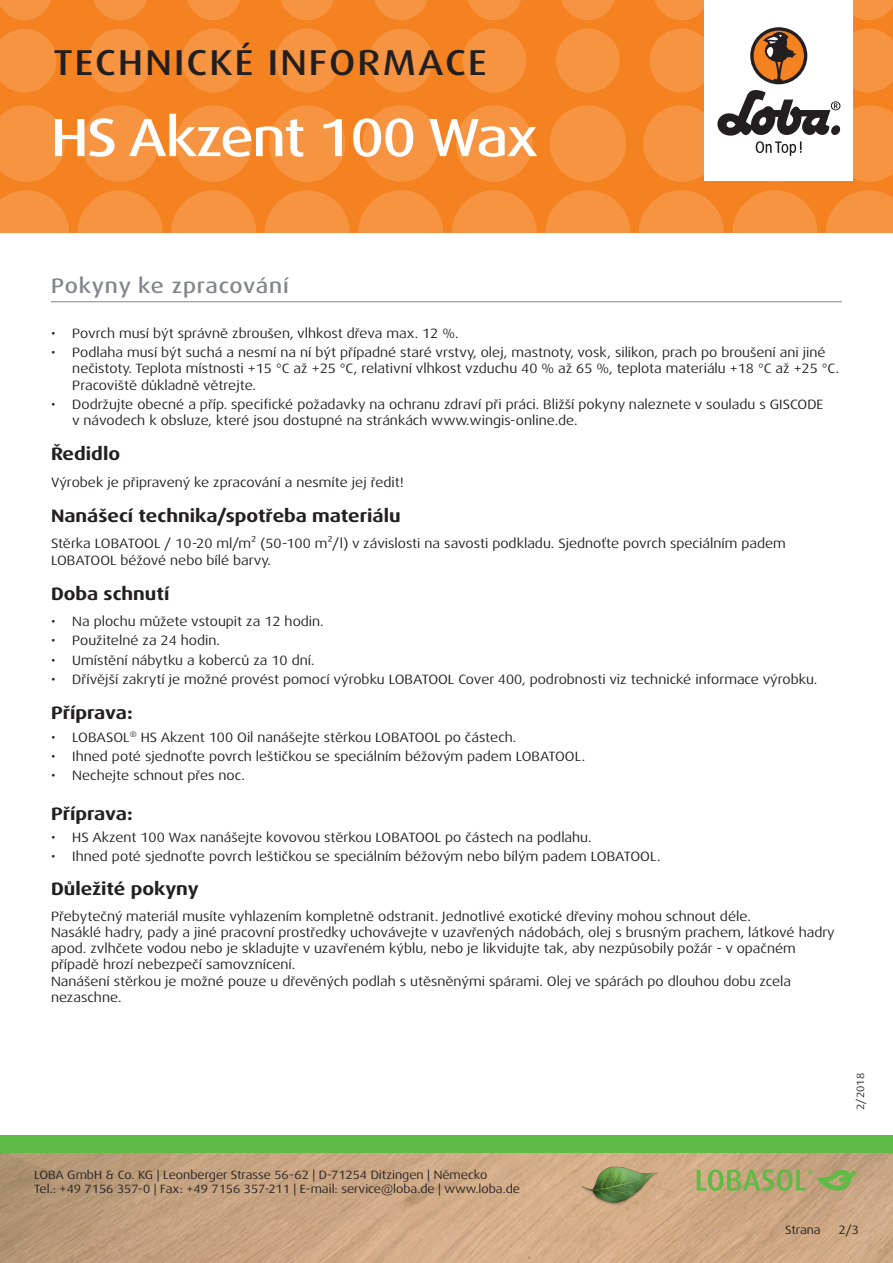
<style>
.page{position:relative;width:893px;height:1263px;background:#fff}
.page>*{position:absolute;margin:0;border:0;box-sizing:border-box;transform-origin:0 0}
.t1{font:500 expanded 54px "Dax Pro";letter-spacing:-.025em;color:#fff}
.t2{font:500 expanded 36px "Dax Pro";letter-spacing:.06em;color:#231f20}
.Titel_grau{font:500 expanded 21px "Dax Pro";letter-spacing:.04em;color:#82858b}
.t3{font:700 expanded 18px "Dax Pro";color:#231f20}
.Text{font:expanded 13.5px/16.2px "Dax Pro";color:#231f20}
.t4{font:expanded 12px/14.4px "Dax Pro";color:#231f20}
.t5{font:expanded 10.5px "Dax Pro";color:#231f20}
</style>
<div class="page">
<div style="left:0;top:0;width:893px;height:233px;background:#f58220"></div>
<svg style="left:0;top:190px;width:69px;height:43px"></svg>
<svg style="left:78px;top:190px;width:85px;height:85px;fill:#f69441"></svg>
<svg style="left:171px;top:190px;width:85px;height:85px;fill:#f69441"></svg>
<svg style="left:265px;top:190px;width:85px;height:85px;fill:#f69441"></svg>
<svg style="left:358px;top:190px;width:85px;height:85px;fill:#f69441"></svg>
<svg style="left:545px;top:190px;width:85px;height:85px;fill:#f69441"></svg>
<svg style="left:452px;top:190px;width:85px;height:85px;fill:#f69441"></svg>
<svg style="left:732px;top:190px;width:85px;height:85px;fill:#f69441"></svg>
<svg style="left:639px;top:190px;width:85px;height:85px;fill:#f69441"></svg>
<svg style="left:826px;top:190px;width:67px;height:43px"></svg>
<svg style="left:0;top:105px;width:65px;height:77px"></svg>
<svg style="left:82px;top:105px;width:76px;height:77px"></svg>
<svg style="left:175px;top:105px;width:77px;height:77px"></svg>
<svg style="left:269px;top:105px;width:76px;height:77px"></svg>
<svg style="left:456px;top:105px;width:77px;height:77px"></svg>
<svg style="left:362px;top:105px;width:77px;height:77px"></svg>
<svg style="left:550px;top:105px;width:76px;height:77px"></svg>
<svg style="left:0;top:29px;width:56px;height:63px"></svg>
<svg style="left:182px;top:29px;width:64px;height:63px"></svg>
<svg style="left:88px;top:29px;width:64px;height:63px"></svg>
<svg style="left:275px;top:29px;width:64px;height:63px"></svg>
<svg style="left:462px;top:29px;width:64px;height:63px"></svg>
<svg style="left:369px;top:29px;width:64px;height:63px"></svg>
<svg style="left:556px;top:29px;width:64px;height:63px"></svg>
<svg style="left:0;top:0;width:51px;height:20px"></svg>
<svg style="left:187px;top:0;width:53px;height:20px"></svg>
<svg style="left:468px;top:0;width:53px;height:20px"></svg>
<svg style="left:655px;top:0;width:49px;height:20px"></svg>
<svg style="left:93px;top:0;width:54px;height:20px"></svg>
<svg style="left:374px;top:0;width:54px;height:20px"></svg>
<svg style="left:281px;top:0;width:53px;height:20px"></svg>
<svg style="left:561px;top:0;width:54px;height:20px"></svg>
<svg style="left:853px;top:0;width:40px;height:20px"></svg>
<img style="left:0;top:1152px;width:893px;height:111px">
<div style="left:0;top:1135px;width:893px;height:17px;background:#60bb46"></div>
<div style="left:704px;top:0;width:149px;height:181px;background:#fff"></div>
<svg style="left:643px;top:28px;width:250px;height:154px"></svg>
<img style="left:578px;top:1161px;width:82px;height:81px">
<svg style="left:697px;top:1169px;width:160px;height:22px"></svg>
<hr style="left:51px;top:301px;width:791px;height:1px;background:#82858b">
<h2 class="t2" style="left:53px;top:40px;width:435px">TECHNICKÉ INFORMACE</h2>
<p class="t1" style="left:51px;top:103px;width:489px">HS Akzent 100 Wax</p>
<p class="Titel_grau" style="left:51px;top:272px;width:239px">Pokyny ke zpracování</p>
<p class="Text" style="left:51px;top:325px;width:409px">• Povrch musí být správně zbroušen, vlhkost dřeva max. 12 %.</p>
<p class="Text" style="left:72px;top:345px;width:768px;text-indent:-21px">• Podlaha musí být suchá a nesmí na ní být případné staré vrstvy, olej, mastnoty, vosk, silikon, prach po broušení ani jiné nečistoty. Teplota místnosti +15 °C až +25 °C, relativní vlhkost vzduchu 40 % až 65 %, teplota materiálu +18 °C až +25 °C.<br>Pracoviště důkladně větrejte.</p>
<p class="Text" style="left:72px;top:396px;width:752px;text-indent:-21px">• Dodržujte obecné a příp. specifické požadavky na ochranu zdraví při práci. Bližší pokyny naleznete v souladu s GISCODE v návodech k obsluze, které jsou dostupné na stránkách www.wingis-online.de.</p>
<p class="t3" style="left:51px;top:443px;width:71px">Ředidlo</p>
<p class="Text" style="left:51px;top:474px;width:354px">Výrobek je připravený ke zpracování a nesmíte jej ředit!</p>
<p class="t3" style="left:51px;top:504px;width:351px">Nanášecí technika/spotřeba materiálu</p>
<p class="Text" style="left:51px;top:536px;width:736px">Stěrka LOBATOOL / 10-20 ml/m² (50-100 m²/l) v závislosti na savosti podkladu. Sjednoťte povrch speciálním padem<br>LOBATOOL béžové nebo bílé barvy.</p>
<p class="t3" style="left:51px;top:582px;width:120px">Doba schnutí</p>
<p class="Text" style="left:51px;top:614px;width:274px">• Na plochu můžete vstoupit za 12 hodin.</p>
<p class="Text" style="left:51px;top:633px;width:170px">• Použitelné za 24 hodin.</p>
<p class="Text" style="left:51px;top:652px;width:265px">• Umístění nábytku a koberců za 10 dní.</p>
<p class="Text" style="left:51px;top:671px;width:768px">• Dřívější zakrytí je možné provést pomocí výrobku LOBATOOL Cover 400, podrobnosti viz technické informace výrobku.</p>
<p class="t3" style="left:51px;top:701px;width:83px">Příprava:</p>
<p class="Text" style="left:51px;top:729px;width:467px">• LOBASOL<sup>®</sup> HS Akzent 100 Oil nanášejte stěrkou LOBATOOL po částech.</p>
<p class="Text" style="left:51px;top:748px;width:536px">• Ihned poté sjednoťte povrch leštičkou se speciálním béžovým padem LOBATOOL.</p>
<p class="Text" style="left:51px;top:767px;width:195px">• Nechejte schnout přes noc.</p>
<p class="t3" style="left:51px;top:802px;width:83px">Příprava:</p>
<p class="Text" style="left:51px;top:829px;width:542px">• HS Akzent 100 Wax nanášejte kovovou stěrkou LOBATOOL po částech na podlahu.</p>
<p class="Text" style="left:51px;top:849px;width:611px">• Ihned poté sjednoťte povrch leštičkou se speciálním béžovým nebo bílým padem LOBATOOL.</p>
<p class="t3" style="left:51px;top:877px;width:149px">Důležité pokyny</p>
<p class="Text" style="left:51px;top:908px;width:701px">Přebytečný materiál musíte vyhlazením kompletně odstranit. Jednotlivé exotické dřeviny mohou schnout déle.</p>
<p class="Text" style="left:51px;top:924px;width:785px">Nasáklé hadry, pady a jiné pracovní prostředky uchovávejte v uzavřených nádobách, olej s brusným prachem, látkové hadry apod. zvlhčete vodou nebo je skladujte v uzavřeném kýblu, nebo je likvidujte tak, aby nezpůsobily požár - v opačném případě hrozí nebezpečí samovznícení.</p>
<p class="Text" style="left:51px;top:973px;width:741px">Nanášení stěrkou je možné pouze u dřevěných podlah s utěsněnými spárami. Olej ve spárách po dlouhou dobu zcela nezaschne.</p>
<p class="t4" style="left:34px;top:1167px;width:487px">LOBA GmbH &amp; Co. KG | Leonberger Strasse 56-62 | D-71254 Ditzingen | Německo<br>Tel.: +49 7156 357-0 | Fax: +49 7156 357-211 | E-mail: service@loba.de | www.loba.de</p>
<p class="t5" style="left:854px;top:1110px;width:38px;rotate:-90deg">2/2018</p>
<p class="t4" style="left:785px;top:1223px;width:37px">Strana</p>
<p class="t4" style="left:838px;top:1223px;width:22px">2/3</p>
</div>
